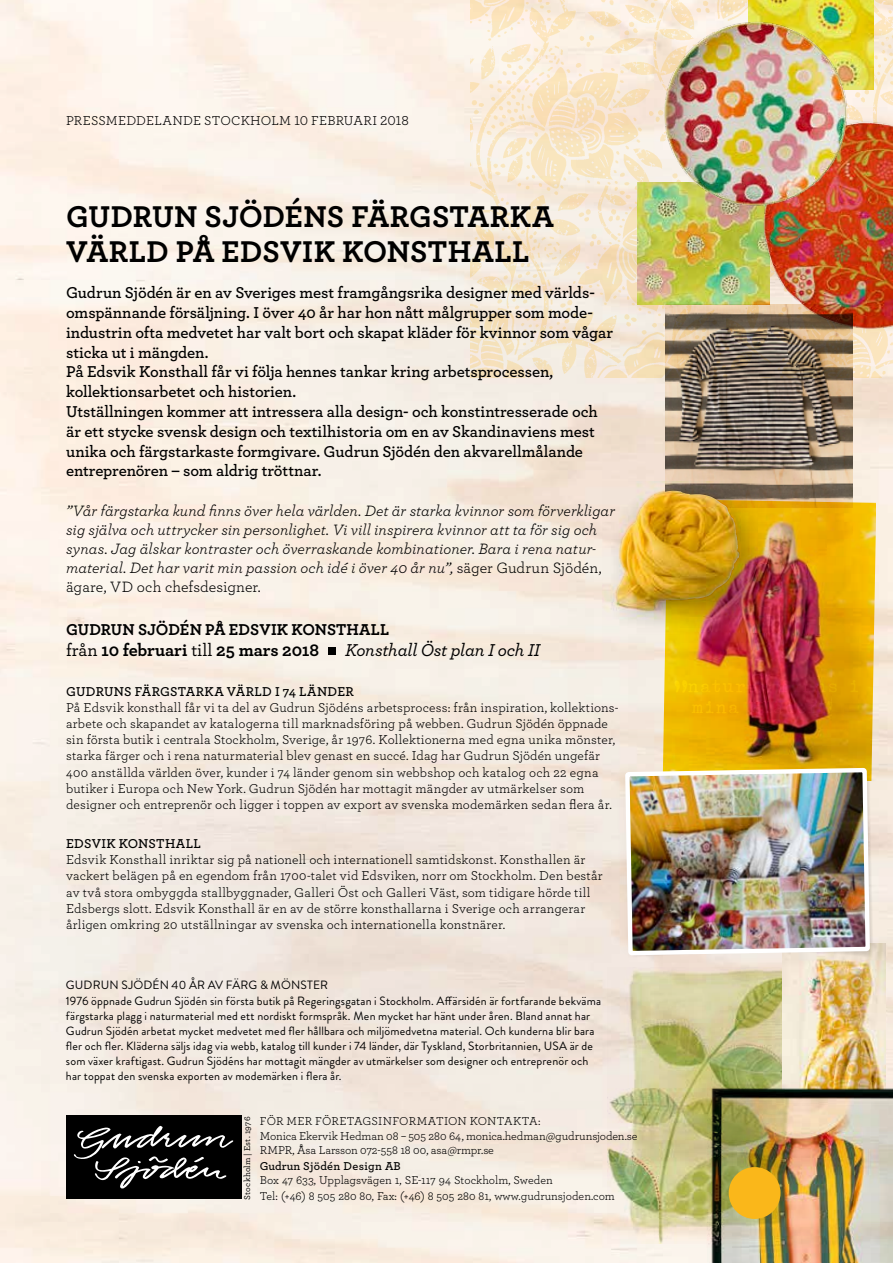
<style>
.page{position:relative;width:893px;height:1263px;background:#fff}
.page>*{position:absolute;margin:0;border:0;box-sizing:border-box;transform-origin:0 0}
.t1{font:700 31.5px/34.8px "Archer";letter-spacing:.005em;color:#000}
.t2{font:700 18px "Archer";letter-spacing:-.005em;color:#000}
.t3{font:italic 500 18px "Archer";letter-spacing:-.015em;color:#000}
.t4{font:600 16.5px/19.8px "Archer";letter-spacing:-.005em;color:#000}
.t5{font:700 16.5px "Archer";color:#000}
.t6{font:italic 15.75px/18.9px "Archer";color:#000}
.t7{font:13.5px/16.2px "Archer";letter-spacing:.015em;color:#000}
.t8{font:600 13.5px "Archer";letter-spacing:.02em;color:#000}
.t9{font:12px/14.9px "Brandon Grotesque";letter-spacing:.015em;color:#000}
.t10{font:12px/14.4px "Archer";letter-spacing:-.005em;color:#000}
.t11{font:600 12px "Archer";letter-spacing:.025em;color:#000}
.t12{font:500 8.85px "Archer";letter-spacing:.025em;color:#000}
.s1{font-style:normal}
.s2{font-weight:500}
</style>
<div class="page">
<img style="left:0;top:0;width:893px;height:1263px">
<img style="left:470px;top:0;width:423px;height:378px">
<div style="left:66px;top:1116px;width:175px;height:83px;background:#000"></div>
<svg style="left:74px;top:1126px;width:160px;height:62px"></svg>
<img style="left:607px;top:968px;width:16px;height:276px">
<img style="left:749px;top:0;width:125px;height:90px">
<img style="left:638px;top:182px;width:109px;height:86px">
<img style="left:747px;top:101px;width:146px;height:266px">
<img style="left:651px;top:5px;width:216px;height:218px">
<img style="left:872px;top:944px;width:14px;height:137px">
<img style="left:872px;top:1081px;width:21px;height:182px">
<img style="left:602px;top:482px;width:21px;height:161px">
<img style="left:616px;top:491px;width:7px;height:119px">
<div style="left:611px;top:758px;width:266px;height:204px;background:#000;opacity:.15"></div>
<img style="left:623px;top:268px;width:249px;height:995px">
<div style="left:329px;top:647px;width:7px;height:8px;background:#000"></div>
<p class="t7" style="left:66px;top:112px;width:344px">PRESSMEDDELANDE STOCKHOLM 10 FEBRUARI 2018</p>
<h1 class="t1" style="left:66px;top:198px;width:490px">GUDRUN SJÖDÉNS FÄRGSTARKA<br>VÄRLD PÅ EDSVIK KONSTHALL</h1>
<p class="t4" style="left:66px;top:282px;width:548px">Gudrun Sjödén är en av Sveriges mest framgångsrika designer med världs&shy;omspännande försäljning. I över 40 år har hon nått målgrupper som mode&shy;industrin ofta medvetet har valt bort och skapat kläder för kvinnor som vågar sticka ut i mängden.<br>På Edsvik Konsthall får vi följa hennes tankar kring arbetsprocessen, kollektionsarbetet och historien.<br>Utställningen kommer att intressera alla design- och konstintresserade och är ett stycke svensk design och textilhistoria om en av Skandinaviens mest unika och färgstarkaste formgivare. Gudrun Sjödén den akvarellmålande entreprenören – som aldrig tröttnar.</p>
<p class="t6" style="left:66px;top:501px;width:550px">”Vår färgstarka kund finns över hela världen. Det är starka kvinnor som förverkligar sig själva och uttrycker sin personlighet. Vi vill inspirera kvinnor att ta för sig och synas. Jag älskar kontraster och överraskande kombinationer. Bara i rena natur&shy;material. Det har varit min passion och idé i över 40 år nu”, <span class="s1">säger Gudrun Sjödén, ägare, VD och chefsdesigner.</span></p>
<p class="t5" style="left:66px;top:616px;width:324px">GUDRUN SJÖDÉN PÅ EDSVIK KONSTHALL</p>
<h2 class="t2" style="left:66px;top:636px;width:255px"><span class="s2">från</span> 10 februari <span class="s2">till</span> 25 mars 2018</h2>
<h2 class="t3" style="left:345px;top:637px;width:197px">Konsthall Öst plan I och II</h2>
<p class="t8" style="left:66px;top:681px;width:289px">GUDRUNS FÄRGSTARKA VÄRLD I 74 LÄNDER</p>
<p class="t7" style="left:66px;top:698px;width:554px">På Edsvik konsthall får vi ta del av Gudrun Sjödéns arbetsprocess: från inspiration, kollektions&shy;arbete och skapandet av katalogerna till marknadsföring på webben. Gudrun Sjödén öppnade sin första butik i centrala Stockholm, Sverige, år 1976. Kollektionerna med egna unika mönster, starka färger och i rena naturmaterial blev genast en succé. Idag har Gudrun Sjödén ungefär 400 anställda världen över, kunder i 74 länder genom sin webbshop och katalog och 22 egna butiker i Europa och New York. Gudrun Sjödén har mottagit mängder av utmärkelser som designer och entreprenör och ligger i toppen av export av svenska modemärken sedan flera år.</p>
<p class="t8" style="left:66px;top:833px;width:136px">EDSVIK KONSTHALL</p>
<p class="t7" style="left:66px;top:851px;width:538px">Edsvik Konsthall inriktar sig på nationell och internationell samtidskonst. Konsthallen är vackert belägen på en egendom från 1700-talet vid Edsviken, norr om Stockholm. Den består av två stora ombyggda stallbyggnader, Galleri Öst och Galleri Väst, som tidigare hörde till Edsbergs slott. Edsvik Konsthall är en av de större konsthallarna i Sverige och arrangerar årligen omkring 20 utställningar av svenska och internationella konstnärer.</p>
<p class="t9" style="left:66px;top:977px;width:537px;line-height:16.2px">GUDRUN SJÖDÉN 40 ÅR AV FÄRG &amp; MÖNSTER<br>1976 öppnade Gudrun Sjödén sin första butik på Regeringsgatan i Stockholm. Affärsidén är fortfarande bekväma</p>
<p class="t9" style="left:66px;top:1009px;width:530px">färgstarka plagg i naturmaterial med ett nordiskt formspråk. Men mycket har hänt under åren. Bland annat har Gudrun Sjödén arbetat mycket medvetet med fler hållbara och miljömedvetna material. Och kunderna blir bara fler och fler. Kläderna säljs idag via webb, katalog till kunder i 74 länder, där Tyskland, Storbritannien, USA är de som växer kraftigast. Gudrun Sjödéns har mottagit mängder av utmärkelser som designer och entreprenör och har toppat den svenska exporten av modemärken i flera år.</p>
<p class="t12" style="left:241px;top:1200px;width:85px;rotate:-90deg">Stockholm | Est. 1976</p>
<p class="t10" style="left:260px;top:1113px;width:379px">FÖR MER FÖRETAGSINFORMATION KONTAKTA:<br>Monica Ekervik Hedman 08 – 505 280 64, monica.hedman@gudrunsjoden.se<br>RMPR, Åsa Larsson 072-558 18 00, asa@rmpr.se</p>
<p class="t11" style="left:260px;top:1157px;width:143px">Gudrun Sjödén Design AB</p>
<p class="t10" style="left:260px;top:1172px;width:357px;line-height:15.6px">Box 47 633, Upplagsvägen 1, SE-117 94 Stockholm, Sweden<br>Tel: (+46) 8 505 280 80, Fax: (+46) 8 505 280 81, www.gudrunsjoden.com</p>
</div>
